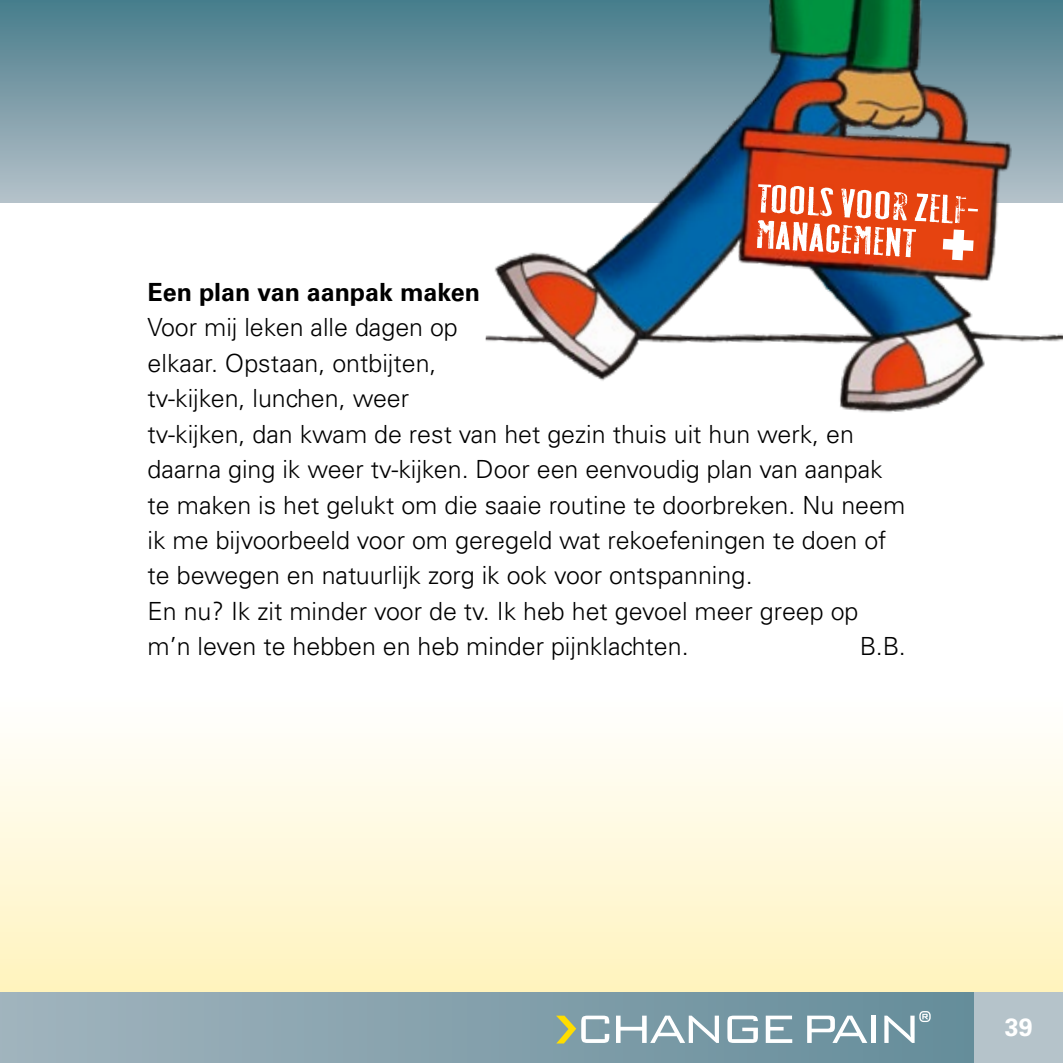
<style>
.page{position:relative;width:1063px;height:1063px;background:#fff}
.page>*{position:absolute;margin:0;border:0;box-sizing:border-box;transform-origin:0 0}
.t1{font:43.5px/36px "Roadkill";color:#fff;scale:1.41 1}
.t2{font:300 25px/35.5px "Univers CE";color:#000}
.t3{font:700 25px "Univers CE";color:#000}
.t4{font:700 25px "Univers CE";color:#fff}
</style>
<div class="page">
<svg style="left:0;top:743px;width:1063px;height:249px;background:#fff8d9"></svg>
<div style="left:0;top:0;width:1063px;height:202px;background:linear-gradient(to bottom,#477c8b,#b5c0c9)"></div>
<div style="left:0;top:992px;width:987px;height:71px;background:linear-gradient(to right,#a1b4bd,#648c9a)"></div>
<div style="left:974px;top:992px;width:89px;height:71px;background:#b5c3ca"></div>
<img style="left:483px;top:0;width:580px;height:413px">
<svg style="left:943px;top:229px;width:31px;height:31px"></svg>
<svg style="left:616px;top:1016px;width:103px;height:27px"></svg>
<svg style="left:766px;top:1016px;width:26px;height:27px"></svg>
<svg style="left:807px;top:1016px;width:60px;height:27px"></svg>
<hr style="left:871px;top:1016px;width:4px;height:27px;background:#fff">
<svg style="left:556px;top:1016px;width:53px;height:28px"></svg>
<svg style="left:727px;top:1016px;width:31px;height:27px"></svg>
<svg style="left:884px;top:1011px;width:47px;height:32px"></svg>
<h1 class="t1" style="left:758px;top:180px;width:165px;rotate:3deg">Tools voor zelf-<br>Management</h1>
<p class="t3" style="left:148px;top:278px;width:334px">Een plan van aanpak maken</p>
<p class="t2" style="left:148px;top:310px;width:759px">Voor mij leken alle dagen op<br>elkaar. Opstaan, ontbijten,<br>tv-kijken, lunchen, weer<br>tv-kijken, dan kwam de rest van het gezin thuis uit hun werk, en daarna ging ik weer tv-kijken. Door een eenvoudig plan van aanpak te maken is het gelukt om die saaie routine te doorbreken. Nu neem ik me bijvoorbeeld voor om geregeld wat rekoefeningen te doen of te bewegen en natuurlijk zorg ik ook voor ontspanning.<br>En nu? Ik zit minder voor de tv. Ik heb het gevoel meer greep op m’n leven te hebben en heb minder pijnklachten.</p>
<p class="t2" style="left:860px;top:629px;width:48px">B.B.</p>
<p class="t4" style="left:1005px;top:1012px;width:29px">39</p>
</div>
